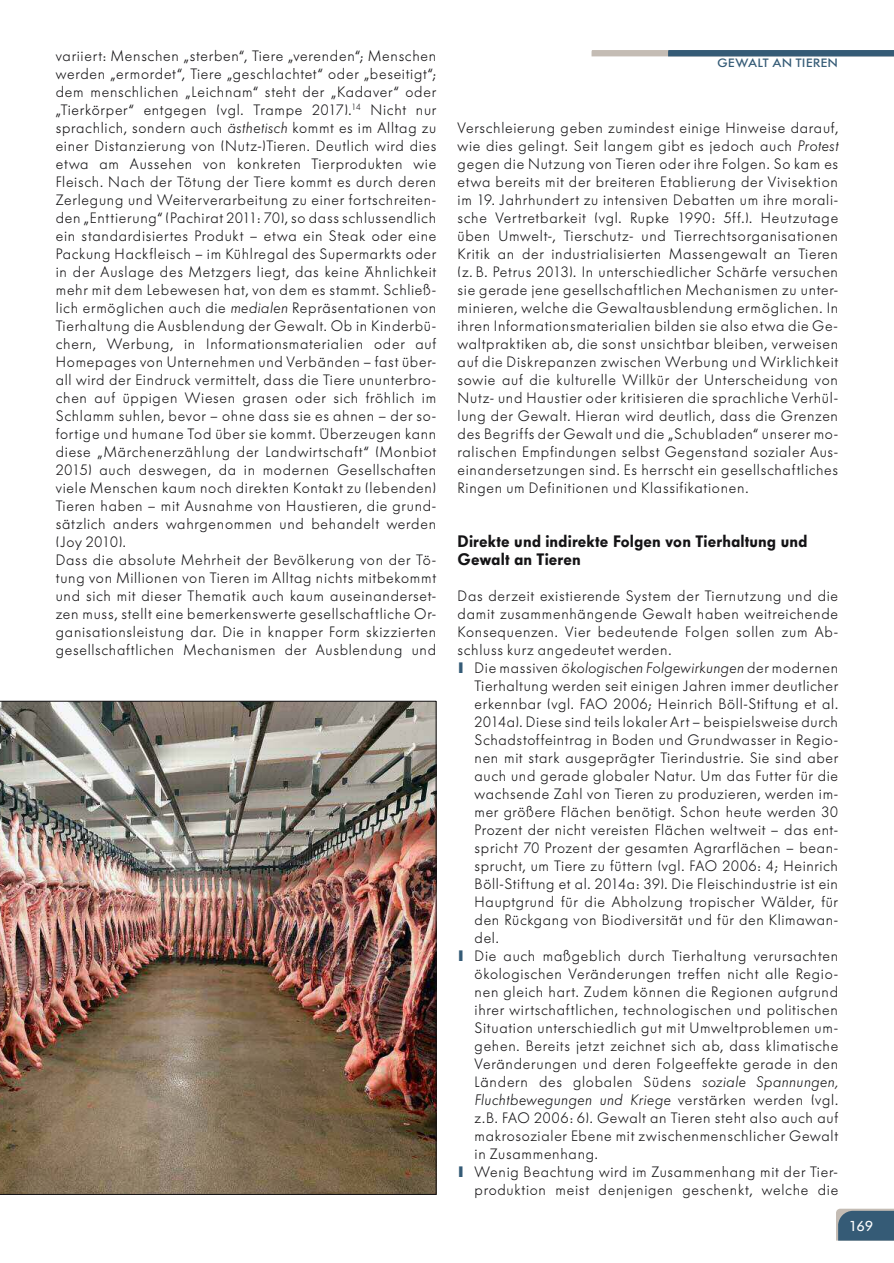
<style>
.page{position:relative;width:894px;height:1263px;background:#fff}
.page>*{position:absolute;margin:0;border:0;box-sizing:border-box;transform-origin:0 0}
.t1{font:800 16.5px/18px "Futura BQ";letter-spacing:.005em;color:#141315}
.t2{font:300 15px/18px "Futura BQ";letter-spacing:.045em;color:#141315}
.t3{font:italic 300 15px "Futura BQ";letter-spacing:.035em;color:#141315}
.t4{font:14.25px "Futura BQ";color:#fff;scale:1.1 1}
.t5{font:500 12px "Futura BQ";letter-spacing:.02em;color:#355b76;scale:1.1 1}
.s1{font-style:italic}
.s2{font-weight:500;font-style:normal;font-size:14.25px;color:#355b76}
.s3{font-style:normal}
.s4{font-weight:500;font-size:14.25px;color:#355b76}
</style>
<div class="page">
<img style="left:0;top:701px;width:436px;height:494px">
<svg style="left:836px;top:1209px;width:58px;height:32px"></svg>
<svg style="left:592px;top:50px;width:302px;height:6px"></svg>
<p class="t2" style="left:56px;top:47px;width:382px">variiert: Menschen „sterben“, Tiere „verenden“; Menschen werden „ermordet“, Tiere „geschlachtet“ oder „beseitigt“; dem menschlichen „Leichnam“ steht der „Kadaver“ oder „Tierkörper“ entgegen (vgl. Trampe 2017).<sup>14</sup> Nicht nur sprachlich, sondern auch <span class="s1">ästhetisch</span> kommt es im Alltag zu einer Distanzierung von (Nutz-)Tieren. Deutlich wird dies etwa am Aussehen von konkreten Tierprodukten wie Fleisch. Nach der Tötung der Tiere kommt es durch deren Zerlegung und Weiterverarbeitung zu einer fortschreiten&shy;den „Enttierung“ (Pachirat 2011: 70), so dass schlussendlich ein standardisiertes Produkt – etwa ein Steak oder eine Packung Hackfleisch – im Kühlregal des Supermarkts oder in der Auslage des Metzgers liegt, das keine Ähnlichkeit mehr mit d em Lebewesen hat, von dem es stammt. Schließ&shy;lich ermöglichen auch die <span class="s1">medialen</span> Repräsentationen von Tierhaltung die Ausblendung der Gewalt. Ob in Kinderbü&shy;chern, Werbung, in Informationsmaterialien oder auf Homepages von Unternehmen und Verbänden – fast über&shy;all wird der Eindruck vermittelt, dass die Tiere ununterbro&shy;chen auf üppigen Wiesen grasen oder sich fröhlich im Schlamm suhlen, bevor – ohne dass sie es ahnen – der so&shy;fortige und humane Tod über sie kommt. Überzeugen kann diese „Märchenerzählung der Landwirtschaft“ (Monbiot 2015) auch deswegen, da in modernen Gesellschaften viele Menschen kaum noch direkten Kontakt zu (lebenden)<br>Tieren haben – mit Ausnahme von Haustieren, die grund&shy;sätzlich anders wahrgenommen und behandelt werden (Joy 2010).<br>Dass die absolute Mehrheit der Bevölkerung von der Tö&shy;tung von Millionen von Tieren im Alltag nichts mitbekommt und sich mit dieser Thematik auch kaum auseinanderset&shy;zen muss, stellt eine bemerkenswerte gesellschaftliche Or&shy;ganisationsleistung dar. Die in knapper Form skizzierten gesellschaftlichen Mechanismen der Ausblendung und</p>
<p class="t5" style="left:718px;top:56px;width:111px">GEWALT AN TIEREN</p>
<p class="t2" style="left:458px;top:119px;width:382px;text-align:justify">Verschleierung geben zumindest einige Hinweise darauf, wie dies gelingt. Seit langem gibt es jedoch auch <span class="s1">Protest </span>gegen die Nutzung von Tieren oder ihre Folgen. So kam es etwa bereits mit der breiteren Etablierung der Vivisektion im 19. Jahrhundert zu intensiven Debatten um ihre morali&shy;sche Vertretbarkeit (v gl. Rupke 1990: 5ff.). Heutzutage üben Umwelt-, Tierschutz- und Tierrechtsorganisationen Kritik an der industrialisierten Massengewalt an Tieren (z. B. Petrus 2013). In unterschiedlicher Schärfe versuchen sie gerade jene gesellschaftlichen Mechanismen zu unter&shy;minieren, welche die Gewaltausblendung ermöglichen. In ihren Informationsmaterialien bilden sie also etwa die Ge&shy;waltpraktiken ab, die sonst unsichtbar bleiben, verweisen auf die Diskrepanzen zwischen Werbung und Wirklichkeit sowie auf die kulturelle Willkür der Unterscheidung von Nutz- und Haustier oder kritisieren die sprachliche Verhül&shy;lung der Gewalt. Hieran wird deutlich, dass die Grenzen des Begriffs der Gewalt und die „Schubladen“ unserer mo&shy;ralischen Empfindungen selbst Gegenstand sozialer Aus&shy;einandersetzungen sind. Es herrscht ein gesellschaftliches Ringen um Definitionen und Klassifikationen.</p>
<p class="t1" style="left:458px;top:532px;width:351px">Direkte und indirekte Folgen von Tierhaltung und<br>Gewalt an Tieren</p>
<p class="t2" style="left:458px;top:587px;width:382px">Das derzeit existierende System der Tiernutzung und die</p>
<p class="t2" style="left:458px;top:605px;width:382px">damit zusammenhängende Gewalt haben weitreichende</p>
<p class="t2" style="left:458px;top:623px;width:382px">Konsequenzen. Vier bedeutende Folgen sollen zum Ab-</p>
<p class="t2" style="left:458px;top:641px;width:215px">schluss kurz angedeutet werden.</p>
<p class="t3" style="left:458px;top:659px;width:382px"><span class="s2">l</span> <span class="s3">Die massiven</span> ökologischen Folgewirkungen <span class="s3">der modernen</span></p>
<p class="t2" style="left:475px;top:677px;width:365px">Tierhaltung werden seit einigen Jahren immer deutlicher</p>
<p class="t2" style="left:475px;top:695px;width:365px">erkennbar (vgl. FAO 2006; Heinrich Böll-Stiftung et al.</p>
<p class="t2" style="left:475px;top:713px;width:365px">2014a). Diese sind teils lokaler Art – beispielsweise durch</p>
<p class="t2" style="left:475px;top:731px;width:365px">Schadstoffeintrag in Boden und Grundwasser in Regio-</p>
<p class="t2" style="left:475px;top:749px;width:365px">nen mit stark ausgeprägter Tierindustrie. Sie sind aber</p>
<p class="t2" style="left:475px;top:767px;width:365px">auch und gerade globaler Natur. Um das Futter für die</p>
<p class="t2" style="left:475px;top:785px;width:365px">wachsende Zahl von Tieren zu produzieren, werden im-</p>
<p class="t2" style="left:475px;top:803px;width:365px">mer größere Flächen benötigt. Schon heute werden 30</p>
<p class="t2" style="left:475px;top:821px;width:365px">Prozent der nicht vereisten Flächen weltweit – das ent-</p>
<p class="t2" style="left:475px;top:839px;width:365px">spricht 70 Prozent der gesamten Agrarflächen – bean-</p>
<p class="t2" style="left:475px;top:857px;width:365px">sprucht, um Tiere zu füttern (vgl. FAO 2006: 4; Heinrich</p>
<p class="t2" style="left:475px;top:875px;width:365px">Böll-Stiftung et al. 2014a: 39). Die Fleischindustrie ist ein</p>
<p class="t2" style="left:475px;top:893px;width:365px">Hauptgrund für die Abholzung tropischer Wälder, für</p>
<p class="t2" style="left:475px;top:911px;width:365px">den Rückgang von Biodiversität und für den Klimawan-</p>
<p class="t2" style="left:475px;top:929px;width:26px">del.</p>
<p class="t2" style="left:458px;top:947px;width:382px"><span class="s4">l</span> Die auch maßgeblich durch Tierhaltung verursachten</p>
<p class="t2" style="left:475px;top:965px;width:365px">ökologischen Veränderungen treffen nicht alle Regio-</p>
<p class="t2" style="left:475px;top:983px;width:365px">nen gleich hart. Zudem können die Regionen aufgrund</p>
<p class="t2" style="left:475px;top:1001px;width:365px">ihrer wirtschaftlichen, technologischen und politischen</p>
<p class="t2" style="left:475px;top:1019px;width:365px">Situation unterschiedlich gut mit Umweltproblemen um-</p>
<p class="t2" style="left:475px;top:1037px;width:365px">gehen. Bereits jetzt zeichnet sich ab, dass klimatische</p>
<p class="t2" style="left:475px;top:1055px;width:365px">Veränderungen und deren Folgeeffekte gerade in den</p>
<p class="t2" style="left:475px;top:1073px;width:365px">Ländern des globalen Südens <span class="s1">soziale Spannungen,</span></p>
<p class="t3" style="left:475px;top:1091px;width:365px">Fluchtbewegungen und Kriege <span class="s3">verstärken werden (vgl.</span></p>
<p class="t2" style="left:475px;top:1109px;width:365px">z.B. FAO 2006: 6). Gewalt an Tieren st eht also auch auf</p>
<p class="t2" style="left:475px;top:1127px;width:365px">makrosozialer Ebene mit zwischenmenschlicher Gewalt</p>
<p class="t2" style="left:475px;top:1145px;width:125px">in Zusammenhang.</p>
<p class="t2" style="left:458px;top:1163px;width:382px"><span class="s4">l</span> Wenig Beachtung wird im Zusammenhang mit der Tier-</p>
<p class="t2" style="left:475px;top:1181px;width:365px">produktion meist denjenigen geschenkt, welche die</p>
<p class="t4" style="left:849px;top:1218px;width:23px">169</p>
</div>
